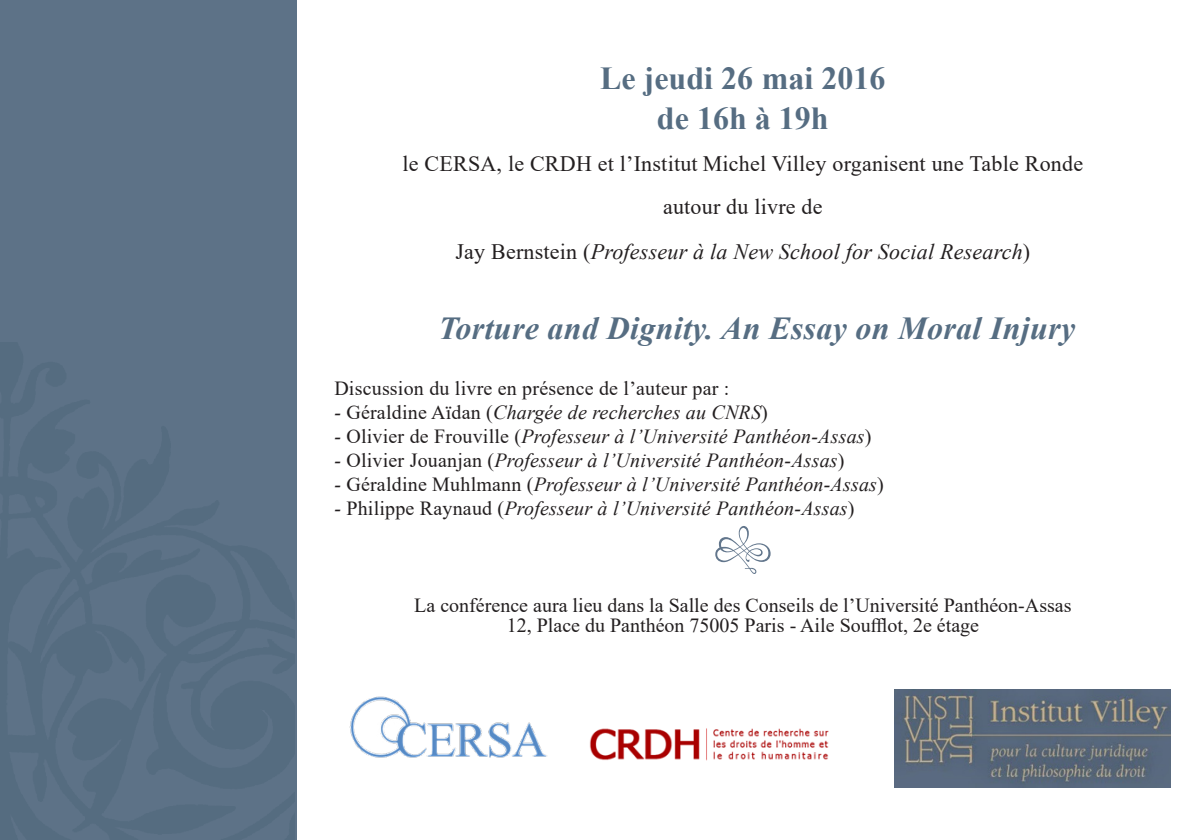
<style>
.page{position:relative;width:1191px;height:840px;background:#fff}
.page>*{position:absolute;margin:0;border:0;box-sizing:border-box;transform-origin:0 0}
.t1{font:italic 700 32px "Times New Roman";letter-spacing:.01em;color:#566d82}
.t2{font:700 32px/40px "Times New Roman";color:#566d82;text-align:center}
.t3{font:22px "Times New Roman";letter-spacing:.01em;color:#231f20}
.t4{font:italic 22px "Times New Roman";letter-spacing:.01em;color:#231f20}
.t5{font:italic 20px "Times New Roman";letter-spacing:.01em;color:#231f20}
.t6{font:20px/20px "Times New Roman";color:#231f20;text-align:center}
.s1{font-style:normal}
</style>
<div class="page">
<div style="left:0;top:0;width:297px;height:839px;background:#5d7287"></div>
<svg style="left:715px;top:526px;width:55px;height:47px"></svg>
<img style="left:349px;top:696px;width:198px;height:62px">
<img style="left:589px;top:728px;width:240px;height:33px">
<img style="left:894px;top:689px;width:276px;height:98px">
<p class="t2" style="left:600px;top:57px;width:287px">Le jeudi 26 mai 2016 de 16h à 19h</p>
<p class="t3" style="left:402px;top:148px;width:682px">le CERSA, le CRDH et l’Institut Michel Villey organisent une Table Ronde</p>
<p class="t3" style="left:663px;top:191px;width:161px">autour du livre de</p>
<p class="t4" style="left:455px;top:236px;width:576px"><span class="s1">Jay Bernstein (</span>Professeur à la New School for Social Research<span class="s1">)</span></p>
<p class="t1" style="left:438px;top:306px;width:638px">Torture and Dignity. An Essay on Moral Injury</p>
<p class="t6" style="left:334px;top:377px;width:397px">Discussion du livre en présence de l’auteur par :</p>
<p class="t5" style="left:334px;top:398px;width:435px">- <span class="s1">Géraldine Aïdan (</span>Chargée de recherches au CNRS<span class="s1">)</span></p>
<p class="t5" style="left:334px;top:422px;width:538px">- <span class="s1">Olivier de Frouville (</span>Professeur à l’Université Panthéon-Assas<span class="s1">)</span></p>
<p class="t5" style="left:334px;top:446px;width:512px">- <span class="s1">Olivier Jouanjan (</span>Professeur à l’Université Panthéon-Assas<span class="s1">)</span></p>
<p class="t5" style="left:334px;top:470px;width:551px">- <span class="s1">Géraldine Muhlmann (</span>Professeur à l’Université Panthéon-Assas<span class="s1">)</span></p>
<p class="t5" style="left:334px;top:494px;width:522px">- <span class="s1">Philippe Raynaud (</span>Professeur à l’Université Panthéon-Assas<span class="s1">)</span></p>
<p class="t6" style="left:414px;top:594px;width:659px">La conférence aura lieu dans la Salle des Conseils de l’Université Panthéon-Assas<br>12, Place du Panthéon 75005 Paris - Aile Soufflot, 2e étage</p>
</div>
